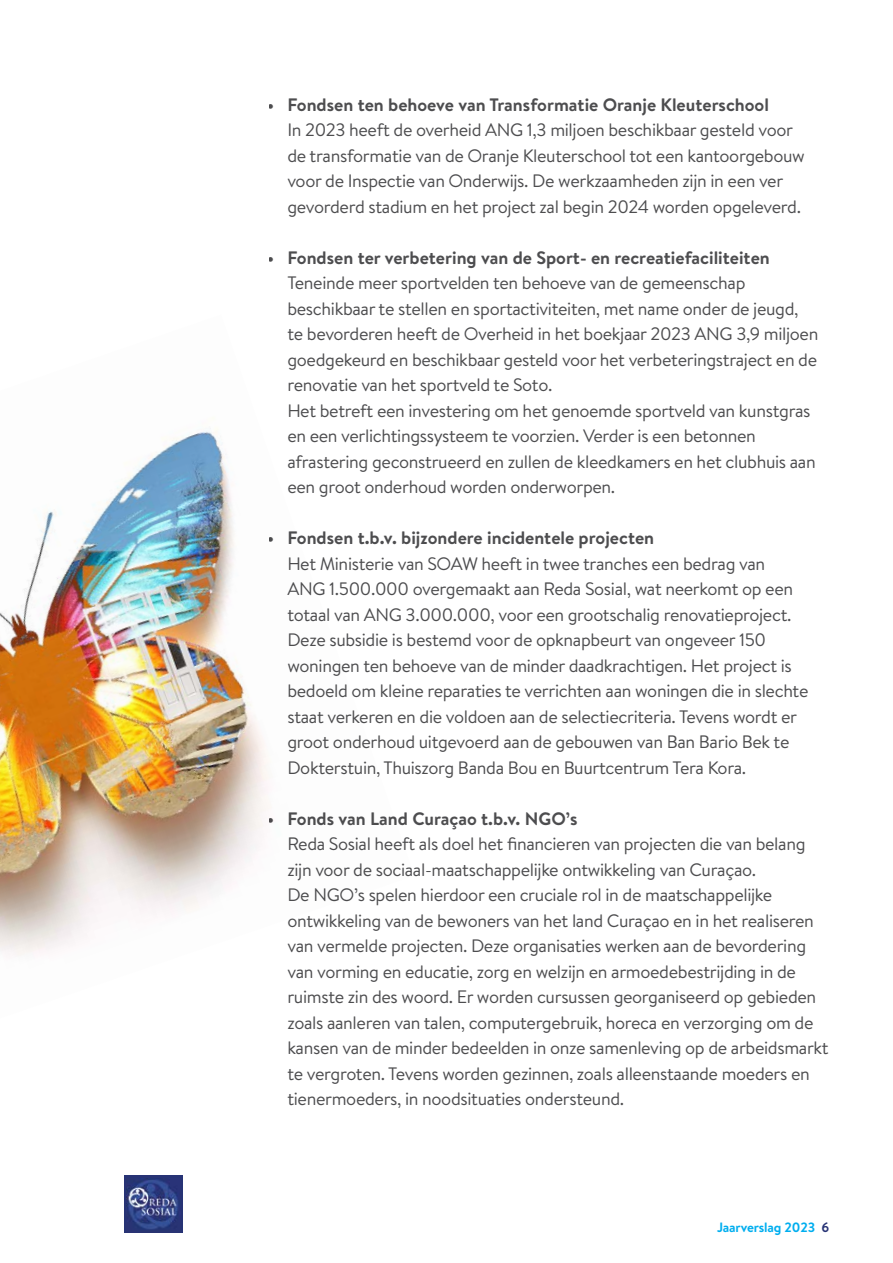
<style>
.page{position:relative;width:893px;height:1263px;background:#fff}
.page>*{position:absolute;margin:0;border:0;box-sizing:border-box;transform-origin:0 0}
.t1{font:18px/25.5px "Brandon Text";letter-spacing:-.02em;color:#4d4d4f}
.t2{font:700 18px "Brandon Text";color:#4d4d4f}
.t3{font:700 13.5px "Brandon Text";letter-spacing:-.01em;color:#00aeef}
.s1{color:#273375}
</style>
<div class="page">
<div style="left:125px;top:1175px;width:58px;height:58px;background:#273375"></div>
<img style="left:127px;top:1179px;width:52px;height:50px">
<img style="left:0;top:428px;width:269px;height:528px">
<p class="t2" style="left:268px;top:92px;width:503px">• Fondsen ten behoeve van Transformatie Oranje Kleuterschool</p>
<p class="t1" style="left:287px;top:116px;width:519px">In 2023 heeft de overheid ANG 1,3 miljoen beschikbaar gesteld voor de transformatie van de Oranje Kleuterschool tot een kantoorgebouw voor de Inspectie van Onderwijs. De werkzaamheden zijn in een ver gevorderd stadium en het project zal begin 2024 worden opgeleverd.</p>
<p class="t2" style="left:268px;top:245px;width:503px">• Fondsen ter verbetering van de Sport- en recreatiefaciliteiten</p>
<p class="t1" style="left:287px;top:269px;width:532px">Teneinde meer sportvelden ten behoeve van de gemeenschap beschikbaar te stellen en sportactiviteiten, met name onder de jeugd, te bevorderen heeft de Overheid in het boekjaar 2023 ANG 3,9 miljoen goedgekeurd en beschikbaar gesteld voor het verbeteringstraject en de renovatie van het sportveld te Soto.<br>Het betreft een investering om het genoemde sportveld van kunstgras en een verlichtingssysteem te voorzien. Verder is een betonnen afrastering geconstrueerd en zullen de kleedkamers en het clubhuis aan een groot onderhoud worden onderworpen.</p>
<p class="t2" style="left:268px;top:525px;width:388px">• Fondsen t.b.v. bijzondere incidentele projecten</p>
<p class="t1" style="left:287px;top:550px;width:523px">Het Ministerie van SOAW heeft in twee tranches een bedrag van<br>ANG 1.500.000 overgemaakt aan Reda Sosial, wat neerkomt op een totaal van ANG 3.000.000, voor een grootschalig renovatieproject.<br>Deze subsidie is bestemd voor de opknapbeurt van ongeveer 150 woningen ten behoeve van de minder daadkrachtigen. Het project is bedoeld om kleine reparaties te verrichten aan woningen die in slechte staat verkeren en die voldoen aan de selectiecriteria. Tevens wordt er groot onderhoud uitgevoerd aan de gebouwen van Ban Bario Bek te Dokterstuin, Thuiszorg Banda Bou en Buurtcentrum Tera Kora.</p>
<p class="t2" style="left:268px;top:806px;width:311px">• Fonds van Land Curaçao t.b.v. NGO’s</p>
<p class="t1" style="left:287px;top:831px;width:543px">Reda Sosial heeft als doel het financieren van projecten die van belang zijn voor de sociaal-maatschappelijke ontwikkeling van Curaçao.<br>De NGO’s spelen hierdoor een cruciale rol in de maatschappelijke ontwikkeling van de bewoners van het land Curaçao en in het realiseren van vermelde projecten. Deze organisaties werken aan de bevordering van vorming en educatie, zorg en welzijn en armoedebestrijding in de ruimste zin des woord. Er worden cursussen georganiseerd op gebieden zoals aanleren van talen, computergebruik, horeca en verzorging om de kansen van de minder bedeelden in onze samenleving op de arbeidsmarkt te vergroten. Tevens worden gezinnen, zoals alleenstaande moeders en tienermoeders, in noodsituaties ondersteund.</p>
<p class="t3" style="left:717px;top:1217px;width:114px">Jaarverslag 2023 <span class="s1">6</span></p>
</div>
